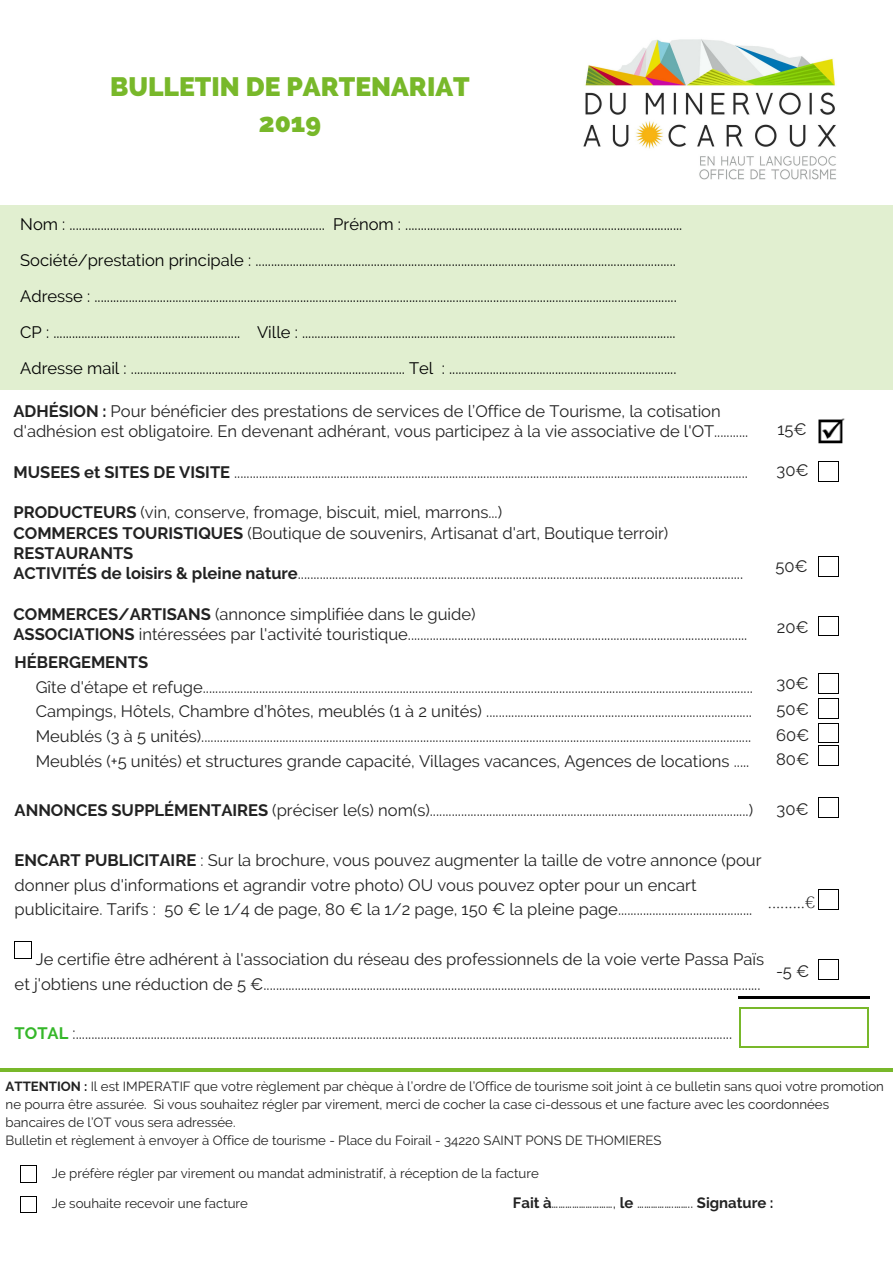
<style>
.page{position:relative;width:893px;height:1263px;background:#fff}
.page>*{position:absolute;margin:0;border:0;box-sizing:border-box;transform-origin:0 0}
.t1{font:800 26.55px/36px "Raleway";color:#78b82a;text-align:center}
.t2{font:16.5px/24.8px "Raleway";color:#222}
.t3{font:16.5px/36px "Raleway";color:#000}
.t4{font:700 16.5px "Raleway";color:#222}
.t5{font:300 16.5px "Arima Madurai";color:#222}
.t6{font:14.85px "Raleway";color:#222}
.t7{font:13.2px/18px "Raleway";color:#222}
.s1{font-weight:700}
.s2{font-weight:700;color:#35b729}
</style>
<div class="page">
<div style="left:0;top:205px;width:893px;height:185px;background:#e1efd0"></div>
<svg style="left:819px;top:462px;width:20px;height:20px"></svg>
<svg style="left:819px;top:797px;width:20px;height:21px"></svg>
<svg style="left:819px;top:556px;width:20px;height:21px"></svg>
<svg style="left:819px;top:616px;width:20px;height:20px"></svg>
<svg style="left:819px;top:673px;width:20px;height:93px"></svg>
<svg style="left:20px;top:1165px;width:17px;height:18px"></svg>
<hr style="left:0;top:1068px;width:893px;height:3px;background:#78b82a">
<img style="left:818px;top:418px;width:27px;height:26px">
<img style="left:583px;top:39px;width:253px;height:141px">
<svg style="left:20px;top:1196px;width:17px;height:17px"></svg>
<hr style="left:738px;top:996px;width:15px;height:3px;background:#000">
<hr style="left:855px;top:996px;width:15px;height:3px;background:#000">
<hr style="left:752px;top:996px;width:102px;height:3px;background:#000">
<hr style="left:739px;top:1008px;width:1px;height:39px;background:#78b82a">
<hr style="left:867px;top:1008px;width:2px;height:39px;background:#78b82a">
<hr style="left:740px;top:1047px;width:128px;height:1px;background:#78b82a">
<hr style="left:740px;top:1007px;width:128px;height:1px;background:#78b82a">
<svg style="left:819px;top:890px;width:20px;height:20px"></svg>
<svg style="left:15px;top:941px;width:17px;height:18px"></svg>
<svg style="left:819px;top:959px;width:20px;height:21px"></svg>
<h1 class="t1" style="left:110px;top:68px;width:361px">BULLETIN DE PARTENARIAT<br>2019</h1>
<p class="t3" style="left:20px;top:206px;width:664px">Nom : .................................................................................. Prénom : .........................................................................................<br>Société/prestation principale : .......................................................................................................................................<br>Adresse : ...........................................................................................................................................................................................<br>CP : ............................................................ Ville : ........................................................................................................................<br>Adresse mail : ........................................................................................ Tel : .........................................................................</p>
<p class="t2" style="left:14px;top:401px;width:736px;line-height:20.2px"><span class="s1">ADHÉSION :</span> Pour bénéficier des prestations de services de l’Office de Tourisme, la cotisation d'adhésion est obligatoire. En devenant adhérant, vous participez à la vie associative de l'OT...........</p>
<p class="t2" style="left:14px;top:459px;width:736px"><span class="s1">MUSEES et SITES DE VISITE</span> .....................................................................................................................................................................</p>
<p class="t2" style="left:14px;top:502px;width:731px;line-height:20.2px"><span class="s1">PRODUCTEURS</span> (vin, conserve, fromage, biscuit, miel, marrons...)<br><span class="s1">COMMERCES TOURISTIQUES</span> (Boutique de souvenirs, Artisanat d'art, Boutique terroir)<br><span class="s1">RESTAURANTS<br>ACTIVITÉS de loisirs &amp; pleine nature</span>...............................................................................................................................................</p>
<p class="t2" style="left:14px;top:604px;width:735px;line-height:20.2px"><span class="s1">COMMERCES/ARTISANS</span> (annonce simplifiée dans le guide)<br><span class="s1">ASSOCIATIONS</span> intéressées par l'activité touristique.............................................................................................................</p>
<p class="t4" style="left:15px;top:652px;width:135px">HÉBERGEMENTS</p>
<p class="t2" style="left:36px;top:674px;width:719px;text-align:justify">Gîte d'étape et refuge................................................................................................................................................................................<br>Campings, Hôtels, Chambre d’hôtes, meublés (1 à 2 unités) .....................................................................................<br>Meublés (3 à 5 unités)................................................................................................................................................................................<br>Meublés (+5 unités) et structures grande capacité, Villages vacances, Agences de locations .....</p>
<p class="t2" style="left:15px;top:798px;width:740px"><span class="s1">ANNONCES SUPPLÉMENTAIRES</span> (préciser le(s) nom(s)......................................................................................................)</p>
<p class="t2" style="left:15px;top:848px;width:748px"><span class="s1">ENCART PUBLICITAIRE</span> : Sur la brochure, vous pouvez augmenter la taille de votre annonce (pour donner plus d'informations et agrandir votre photo) OU vous pouvez opter pour un encart publicitaire. Tarifs : 50 € le 1/4 de page, 80 € la 1/2 page, 150 € la pleine page...........................................</p>
<p class="t2" style="left:15px;top:947px;width:751px;text-align:right">Je certifie être adhérent à l'association du réseau des professionnels de la voie verte Passa Païs<br>et j'obtiens une réduction de 5 €...............................................................................................................................................................</p>
<p class="t2" style="left:15px;top:1021px;width:719px"><span class="s2">TOTAL</span> :..................................................................................................................................................................................................................</p>
<p class="t2" style="left:777px;top:416px;width:31px">15€</p>
<p class="t2" style="left:777px;top:458px;width:34px">30€</p>
<p class="t2" style="left:775px;top:554px;width:34px">50€</p>
<p class="t2" style="left:777px;top:615px;width:33px">20€</p>
<p class="t2" style="left:777px;top:671px;width:34px">30€</p>
<p class="t2" style="left:776px;top:697px;width:34px">50€</p>
<p class="t2" style="left:776px;top:723px;width:35px">60€</p>
<p class="t2" style="left:776px;top:746px;width:35px">80€</p>
<p class="t2" style="left:777px;top:797px;width:34px">30€</p>
<p class="t5" style="left:768px;top:892px;width:49px">.........€</p>
<p class="t2" style="left:776px;top:959px;width:35px">-5 €</p>
<p class="t7" style="left:6px;top:1077px;width:880px"><span class="s1">ATTENTION :</span> Il est IMPERATIF que votre règlement par chèque à l’ordre de l’Office de tourisme soit joint à ce bulletin sans quoi votre promotion ne pourra être assurée. Si vous souhaitez régler par virement, merci de cocher la case ci-dessous et une facture avec les coordonnées bancaires de l’OT vous sera adressée.<br>Bulletin et règlement à envoyer à Office de tourisme - Place du Foirail - 34220 SAINT PONS DE THOMIERES</p>
<p class="t7" style="left:52px;top:1164px;width:489px">Je préfère régler par virement ou mandat administratif, à réception de la facture</p>
<p class="t7" style="left:52px;top:1194px;width:198px">Je souhaite recevoir une facture</p>
<p class="t6" style="left:513px;top:1194px;width:262px"><span class="s1">Fait à</span>………………………, <span class="s1">le</span> …………….…….. <span class="s1">Signature :</span></p>
</div>
